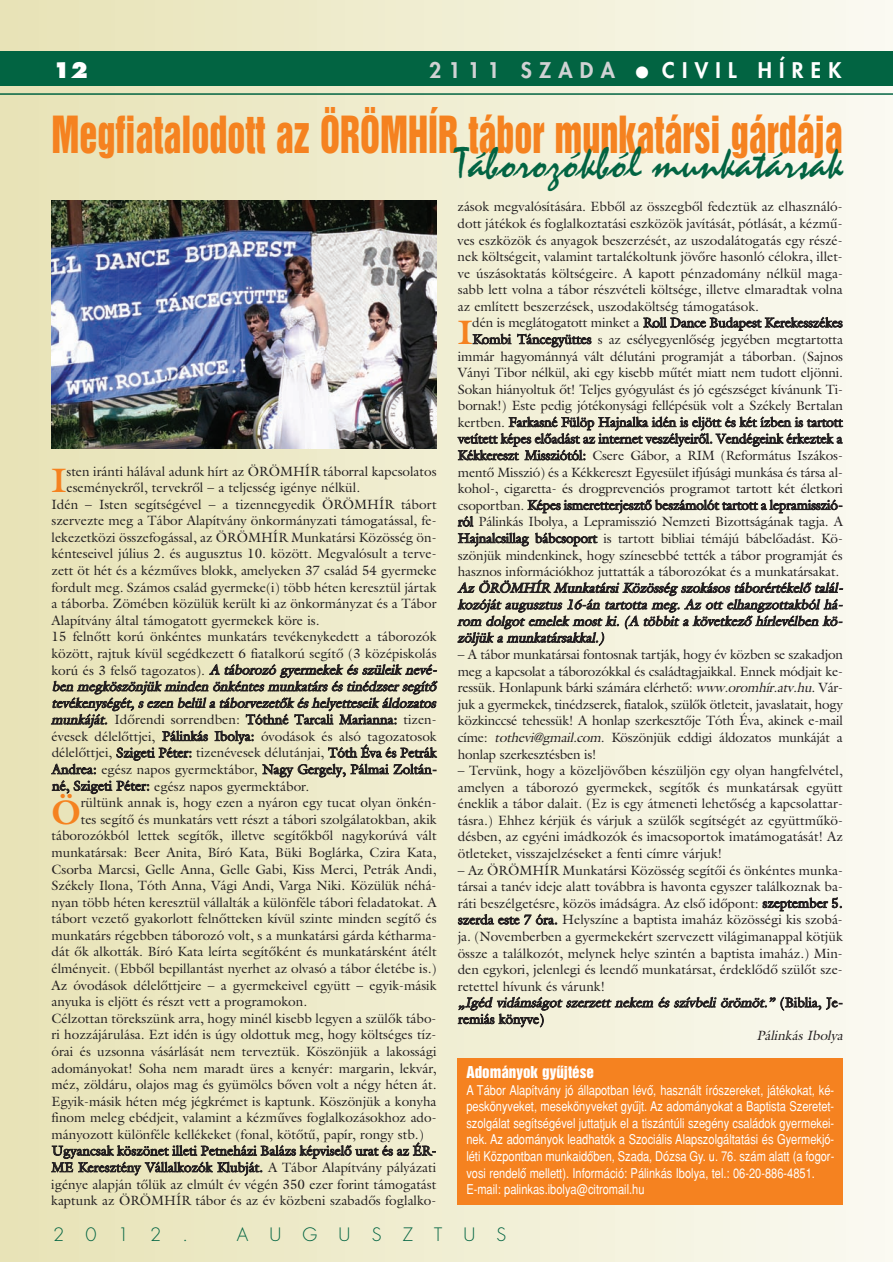
<style>
.page{position:relative;width:893px;height:1262px;background:#fff}
.page>*{position:absolute;margin:0;border:0;box-sizing:border-box;transform-origin:0 0}
.t1{font:46.8px "H Helvetica Inserat";color:#f58220;scale:.77 1}
.t2{font:42px "Mistral AH";color:#026442}
.t3{font:34.2px "Galliard AH Bold";color:#f58220}
.t4{font:800 21px "H Futura";letter-spacing:.345em;color:#fff}
.t5{font:800 21px "H Futura";letter-spacing:.345em;color:#d1d2d4}
.t6{font:700 21px "H Futura Extra";color:#fff}
.t7{font:300 18px "H Futura";letter-spacing:1.18em;color:#026442}
.t8{font:15px "H Helvetica Inserat";color:#fff}
.t9{font:13.5px/16.6px "Galliard AH";color:#231f20;text-align:justify}
.t10{font:13.5px/16.6px "H Helvetica Narrow";color:#fff}
.t11{font:italic 13.5px/16.6px "Galliard AH";color:#231f20;text-align:justify}
.s1{font-style:normal}
.s2{font-style:italic}
</style>
<div class="page">
<div style="left:0;top:0;width:892px;height:1261px;background:linear-gradient(to right,#e6e2b4,#fafaf1)"></div>
<hr style="left:0;top:93px;width:892px;height:2px;background:#026442">
<div style="left:0;top:52px;width:892px;height:34px;background:#026442"></div>
<div style="left:458px;top:1058px;width:384px;height:147px;background:#f58220"></div>
<img style="left:52px;top:201px;width:384px;height:247px">
<h3 class="t6" style="left:53px;top:61px;width:36px">12</h3>
<h3 class="t5" style="left:429px;top:60px;width:187px">2111 SZADA</h3>
<h3 class="t4" style="left:662px;top:60px;width:181px">CIVIL HÍREK</h3>
<h1 class="t1" style="left:51px;top:115px;width:1029px">Megfiatalodott az ÖRÖMHÍR tábor munkatársi gárdája</h1>
<h2 class="t2" style="left:452px;top:147px;width:391px">Táborozókból munkatársak</h2>
<h3 class="t3" style="left:51px;top:467px;width:17px">I</h3>
<p class="t9" style="left:66px;top:464px;width:371px">sten iránti hálával adunk hírt az ÖRÖMHÍR táborral kapcsolatos</p>
<p class="t9" style="left:66px;top:480px;width:295px">eseményekrôl, tervekrôl – a teljesség igénye nélkül.</p>
<p class="t9" style="left:51px;top:497px;width:386px">Idén – Isten segítségével – a tizennegyedik ÖRÖMHÍR tábort</p>
<p class="t9" style="left:51px;top:513px;width:386px">szervezte meg a Tábor Alapítvány önkormányzati támogatással, fe-</p>
<p class="t9" style="left:51px;top:530px;width:386px">lekezetközi összefogással, az ÖRÖMHÍR Munkatársi Közösség ön-</p>
<p class="t9" style="left:51px;top:547px;width:386px">kénteseivel július 2. és augusztus 10. között. Megvalósult a terve-</p>
<p class="t9" style="left:51px;top:563px;width:386px">zett öt hét és a kézmûves blokk, amelyeken 37 család 54 gyermeke</p>
<p class="t9" style="left:51px;top:580px;width:386px">fordult meg. Számos család gyermeke(i) több héten keresztül jártak</p>
<p class="t9" style="left:51px;top:596px;width:386px">a táborba. Zömében közülük került ki az önkormányzat és a Tábor</p>
<p class="t9" style="left:51px;top:613px;width:269px">Alapítvány által támogatott gyermekek köre is.</p>
<p class="t9" style="left:51px;top:629px;width:386px">15 felnôtt korú önkéntes munkatárs tevékenykedett a táborozók</p>
<p class="t9" style="left:51px;top:646px;width:386px">között, rajtuk kívül segédkezett 6 fiatalkorú segítô (3 középiskolás</p>
<p class="t11" style="left:51px;top:662px;width:389px"><span class="s1">k o r ú é s 3 fe l s ô t a g o z a t o s ) .</span> A táborozó gyermekek és szüleik nevé-</p>
<p class="t11" style="left:52px;top:679px;width:388px">ben megköszönjük minden önkéntes munkatárs és tinédzser segítô</p>
<p class="t11" style="left:51px;top:696px;width:388px">tevékenységét, s ezen belül a táborvezetôk és helyetteseik áldozatos</p>
<p class="t9" style="left:51px;top:712px;width:387px"><span class="s2">munkáját.</span> Idôrendi sorrendben: Tóthné Tarcali Marianna: tizen-</p>
<p class="t9" style="left:52px;top:729px;width:386px">évesek délelôttjei, Pálinkás Ibolya: óvodások és alsó tagozatosok</p>
<p class="t9" style="left:52px;top:745px;width:386px">délelôttjei, Szigeti Péter: tizenévesek délutánjai, Tóth Éva és Petrák</p>
<p class="t9" style="left:52px;top:762px;width:386px">Andrea: egész napos gyermektábor, Nagy Gergely, Pálmai Zoltán-</p>
<p class="t9" style="left:52px;top:779px;width:258px">né, Szigeti Péter: egész napos gyermektábor.</p>
<h3 class="t3" style="left:51px;top:799px;width:31px">Ö</h3>
<p class="t9" style="left:81px;top:795px;width:357px">rültünk annak is, hogy ezen a nyáron egy tucat olyan önkén-</p>
<p class="t9" style="left:81px;top:812px;width:357px">tes segítô és munkatárs vett részt a tábori szolgálatokban, akik</p>
<p class="t9" style="left:51px;top:828px;width:386px">táborozókból lettek segítôk, illetve segítôkbôl nagykorúvá vált</p>
<p class="t9" style="left:51px;top:845px;width:386px">munkatársak: Beer Anita, Bíró Kata, Büki Boglárka, Czira Kata,</p>
<p class="t9" style="left:51px;top:861px;width:386px">Csorba Marcsi, Gelle Anna, Gelle Gabi, Kiss Merci, Petrák Andi,</p>
<p class="t9" style="left:51px;top:878px;width:386px">Székely Ilona, Tóth Anna, Vági Andi, Varga Niki. Közülük néhá-</p>
<p class="t9" style="left:51px;top:895px;width:386px">nyan több héten keresztül vállalták a különféle tábori feladatokat. A</p>
<p class="t9" style="left:51px;top:911px;width:386px">tábort vezetô gyakorlott felnôtteken kívül szinte minden segítô és</p>
<p class="t9" style="left:51px;top:928px;width:386px">munkatárs régebben táborozó volt, s a munkatársi gárda kétharma-</p>
<p class="t9" style="left:51px;top:944px;width:386px">dát ôk alkották. Bíró Kata leírta segítôként és munkatársként átélt</p>
<p class="t9" style="left:51px;top:961px;width:386px">élményeit. (Ebbôl bepillantást nyerhet az olvasó a tábor életébe is.)</p>
<p class="t9" style="left:51px;top:978px;width:386px">Az óvodások délelôttjeire – a gyermekeivel együtt – egyik-másik</p>
<p class="t9" style="left:51px;top:994px;width:257px">anyuka is eljött és részt vett a programokon.</p>
<p class="t9" style="left:51px;top:1011px;width:386px">Célzottan törekszünk arra, hogy minél kisebb legyen a szülôk tábo-</p>
<p class="t9" style="left:51px;top:1027px;width:386px">ri hozzájárulása. Ezt idén is úgy oldottuk meg, hogy költséges tíz-</p>
<p class="t9" style="left:51px;top:1044px;width:386px">órai és uzsonna vásárlását nem terveztük. Köszönjük a lakossági</p>
<p class="t9" style="left:51px;top:1060px;width:386px">adományokat! Soha nem maradt üres a kenyér: margarin, lekvár,</p>
<p class="t9" style="left:51px;top:1077px;width:386px">méz, zöldáru, olajos mag és gyümölcs bôven volt a négy héten át.</p>
<p class="t9" style="left:51px;top:1094px;width:386px">Egyik-másik héten még jégkrémet is kaptunk. Köszönjük a konyha</p>
<p class="t9" style="left:51px;top:1110px;width:386px">finom meleg ebédjeit, valamint a kézmûves foglalkozásokhoz ado-</p>
<p class="t9" style="left:51px;top:1127px;width:374px">mányozott különféle kellékeket (fonal, kötôtû, papír, rongy stb.)</p>
<p class="t9" style="left:52px;top:1143px;width:386px">Ugyancsak köszönet illeti Petneházi Balázs képviselô urat és az ÉR-</p>
<p class="t9" style="left:51px;top:1160px;width:386px">ME Keresztény Vállalkozók Klubját. A Tábor Alapítvány pályázati</p>
<p class="t9" style="left:51px;top:1176px;width:386px">igénye alapján tôlük az elmúlt év végén 350 ezer forint támogatást</p>
<p class="t9" style="left:51px;top:1193px;width:386px">kaptunk az ÖRÖMHÍR tábor és az év közbeni szabadôs foglalko-</p>
<p class="t9" style="left:457px;top:200px;width:387px">zások megvalósítására. Ebbôl az összegbôl fedeztük az elhasználó&shy;dott játékok és foglalkoztatási eszközök javítását, pótlását, a kézmû&shy;ves eszközök és anyagok beszerzését, az uszodalátogatás egy részé&shy;nek költségeit, valamint tartalékoltunk jövôre hasonló célokra, illet&shy;ve úszásoktatás költségeire. A kapott pénzadomány nélkül maga&shy;sabb lett volna a tábor részvételi költsége, illetve elmaradtak volna az említett beszerzések, uszodaköltség támogatások.</p>
<h3 class="t3" style="left:458px;top:319px;width:17px">I</h3>
<p class="t9" style="left:458px;top:315px;width:386px;text-align:right">dén is meglátogatott minket a Roll Dance Budapest Kerekesszékes Kombi Táncegyüttes s az esélyegyenlôség jegyében megtartotta immár hagyománnyá vált délutáni programját a táborban. (Sajnos Ványi Tibor nélkül, aki egy kisebb mûtét miatt nem tudott eljönni.<br>Sokan hiányoltuk ôt! Teljes gyógyulást és jó egészséget kívánunk Ti&shy;bornak!) Este pedig jótékonysági fellépésük volt a Székely Bertalan kertben. Farkasné Fülöp Hajnalka idén is eljött és két ízben is tartott vetített képes elôadást az internet veszélyeirôl. Vendégeink érkeztek a Kékkereszt Missziótól: Csere Gábor, a RIM (Református Iszákos&shy;mentô Misszió) és a Kékkereszt Egyesület ifjúsági munkása és társa al&shy;kohol-, cigaretta- és drogprevenciós programot tartott két életkori csoportban. Képes ismeretterjesztô beszámolót tartott a lepramisszió&shy;ról Pálinkás Ibolya, a Lepramisszió Nemzeti Bizottságának tagja. A Hajnalcsillag bábcsoport is tartott bibliai témájú bábelôadást. Kö&shy;szönjük mindenkinek, hogy színesebbé tették a tábor programját és hasznos információkhoz juttatták a táborozókat és a munkatársakat.</p>
<p class="t11" style="left:457px;top:581px;width:390px">Az ÖRÖMHÍR Munkatársi Közösség szokásos táborértékelô talál&shy;kozój át augusztus 16-án tartotta meg. Az ott elhangzottakból há&shy;rom dolgot emelek most ki. (A többit a következô hírlevélben kö&shy;zöljük a munkatársakkal.)</p>
<p class="t9" style="left:458px;top:647px;width:386px">– A tábor munkatársai fontosnak tartják, hogy év közben se szakadjon meg a kapcsolat a táborozókkal és családtagjaikkal. Ennek módjait ke&shy;ressük. Honlapunk bárki számára elérhetô: <span class="s2">www.oromhír.atv.hu</span>. Vár&shy;juk a gyermekek, tinédzserek, fiatalok, szülôk ötleteit, javaslatait, hogy közkinccsé tehessük! A honlap szerkesztôje Tóth Éva, akinek e-mail címe: <span class="s2">tothevi@gmail.com</span>. Köszönjük eddigi áldozatos munkáját a honlap szerkesztésben is!</p>
<p class="t9" style="left:458px;top:763px;width:386px">– Tervünk, hogy a közeljövôben készüljön egy olyan hangfelvétel, amelyen a táborozó gyermekek, segítôk és munkatársak együtt éneklik a tábor dalait. (Ez is egy átmeneti lehetôség a kapcsolattar&shy;tásra.) Ehhez kérjük és várjuk a szülôk segítségét az együttmûkö&shy;désben, az egyéni imádkozók és imacsoportok imatámogatását! Az ötleteket, visszajelzéseket a fenti címre várjuk!</p>
<p class="t9" style="left:457px;top:863px;width:387px;text-align:left">– Az ÖRÖMHÍR Munkatársi Közösség segítôi és önkéntes munka&shy;társai a tanév ideje alatt továbbra is havonta egyszer találkoznak ba&shy;ráti beszélgetésre, közös imádságra. Az elsô idôpont: szeptember 5. szerda este 7 óra. Helyszíne a baptista imaház közösségi kis szobá&shy;ja. (Novemberben a gyermekekért szervezett világimanappal kötjük össze a találkozót, melynek helye szintén a baptista imaház.) Min&shy;den egykori, jelenlegi és leendô munkatársat, érdeklôdô szülôt sze&shy;retettel hívunk és várunk!<br><span class="s2">„Igéd vidámságot szerzett nekem és szívbeli örömöt.”</span> ( B i b l i a , J e - remiás könyve)</p>
<p class="t11" style="left:756px;top:1028px;width:91px">Pálinkás Ibolya</p>
<p class="t8" style="left:466px;top:1065px;width:129px">Adományok gyûjtése</p>
<p class="t10" style="left:466px;top:1082px;width:369px">A Tábor Alapítvány jó állapotban lévô, használt írószereket, játékokat, ké&shy;peskönyveket, mesekönyveket gyûjt. Az adományokat a Baptista Szeretet&shy;szolgálat segítségével juttatjuk el a tiszántúli szegény családok gyermekei&shy;nek. Az adományok leadhatók a Szociális Alapszolgáltatási és Gyermekjó&shy;léti Központban munkaidôben, Szada, Dózsa Gy. u. 76. szám alatt (a fogor&shy;vosi rendelô mellett). Információ: Pálinkás Ibolya, tel.: 06-20-886-4851.<br>E-mail: palinkas.ibolya@citromail.hu</p>
<h3 class="t7" style="left:53px;top:1225px;width:137px">2012.</h3>
<h3 class="t7" style="left:237px;top:1225px;width:271px">AUGUSZTUS</h3>
</div>
